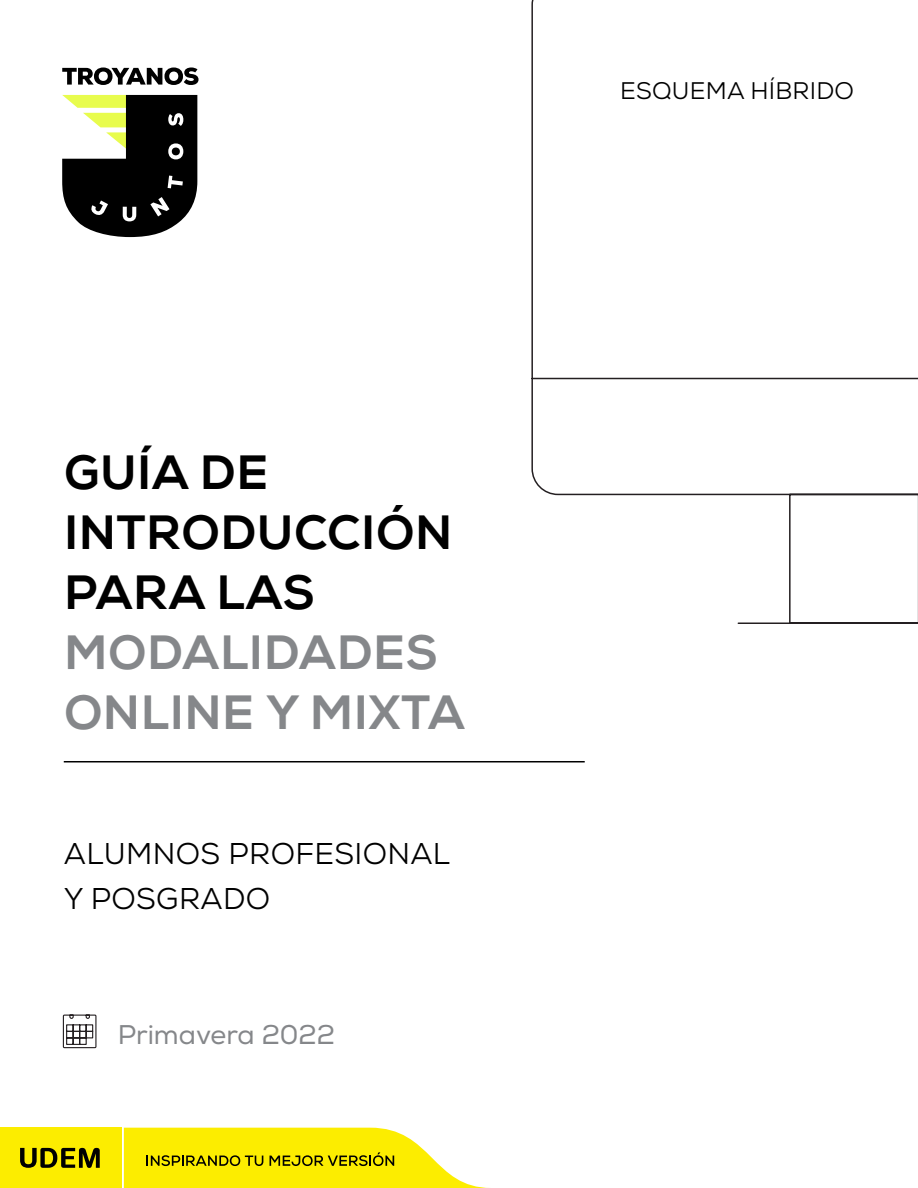
<style>
.page{position:relative;width:918px;height:1188px;background:#fff}
.page>*{position:absolute;margin:0;border:0;box-sizing:border-box;transform-origin:0 0}
.t1{font:800 48px/60px "Nexa";letter-spacing:.01em;color:#000}
.t2{font:800 48px/60px "Nexa";letter-spacing:.01em;color:#85878a}
.t3{font:30px/45px "Nexa";letter-spacing:.01em;color:#000}
.t4{font:27px "Nexa";color:#85878a}
.t5{font:24px "Nexa";letter-spacing:.01em;color:#000}
</style>
<div class="page">
<hr style="left:64px;top:761px;width:521px;height:1px;background:#000">
<svg style="left:124px;top:1128px;width:366px;height:60px"></svg>
<div style="left:0;top:1127px;width:121px;height:61px;background:#fced00"></div>
<svg style="left:20px;top:1148px;width:80px;height:20px"></svg>
<svg style="left:531px;top:0;width:387px;height:624px"></svg>
<svg style="left:62px;top:95px;width:135px;height:142px"></svg>
<svg style="left:62px;top:67px;width:137px;height:18px"></svg>
<svg style="left:62px;top:1014px;width:35px;height:35px"></svg>
<h1 class="t1" style="left:64px;top:443px;width:390px">GUÍA DE<br>INTRODUCCIÓN<br>PARA LAS</h1>
<h1 class="t2" style="left:64px;top:623px;width:403px">MODALIDADES<br>ONLINE Y MIXTA</h1>
<p class="t3" style="left:64px;top:831px;width:388px">ALUMNOS PROFESIONAL<br>Y POSGRADO</p>
<p class="t4" style="left:118px;top:1019px;width:219px">Primavera 2022</p>
<p class="t5" style="left:620px;top:75px;width:235px">ESQUEMA HÍBRIDO</p>
</div>
